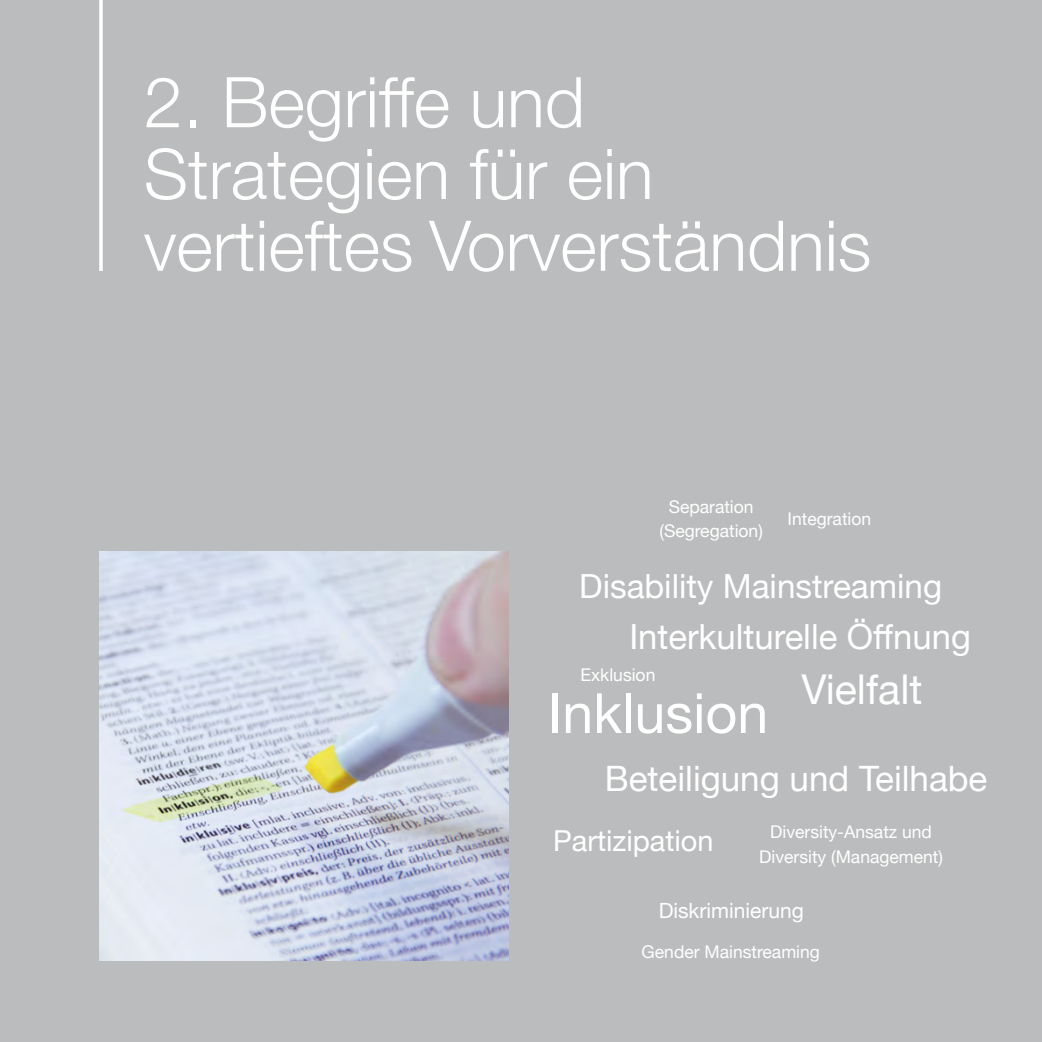
<style>
.page{position:relative;width:1042px;height:1042px;background:#bbbcbd}
.page>*{position:absolute;margin:0;border:0;box-sizing:border-box;transform-origin:0 0}
.t1{font:300 70px/71.8px "Helvetica Neue";color:#fff}
.t2{font:55.65px "Helvetica Neue";color:#fff}
.t3{font:41.12px "Helvetica Neue";color:#fff}
.t4{font:35px "Helvetica Neue";color:#fff}
.t5{font:34.65px "Helvetica Neue";color:#fff}
.t6{font:33.25px "Helvetica Neue";color:#fff}
.t7{font:28.88px "Helvetica Neue";color:#fff}
.t8{font:21px "Helvetica Neue";color:#fff}
.t9{font:17.5px/24.5px "Helvetica Neue";color:#fff;text-align:center}
</style>
<div class="page">
<img style="left:99px;top:551px;width:409px;height:409px">
<hr style="left:99px;top:0;width:4px;height:271px;background:#f7f7f7">
<h1 class="t1" style="left:144px;top:61px;width:729px">2. Begriffe und<br>Strategien für ein vertieftes Vorverständnis</h1>
<p class="t9" style="left:659px;top:495px;width:105px">Separation (Segregation)</p>
<p class="t9" style="left:787px;top:508px;width:85px">Integration</p>
<p class="t6" style="left:579px;top:562px;width:364px">Disability Mainstreaming</p>
<p class="t5" style="left:629px;top:611px;width:343px">Interkulturelle Öffnung</p>
<p class="t2" style="left:548px;top:673px;width:222px">Inklusion</p>
<p class="t9" style="left:580px;top:664px;width:76px">Exklusion</p>
<p class="t3" style="left:801px;top:659px;width:123px">Vielfalt</p>
<p class="t4" style="left:605px;top:753px;width:384px">Beteiligung und Teilhabe</p>
<p class="t7" style="left:553px;top:819px;width:162px">Partizipation</p>
<p class="t9" style="left:759px;top:820px;width:185px">Diversity-Ansatz und<br>Diversity (Management)</p>
<p class="t8" style="left:659px;top:895px;width:147px">Diskriminierung</p>
<p class="t9" style="left:641px;top:941px;width:180px">Gender Mainstreaming</p>
</div>
